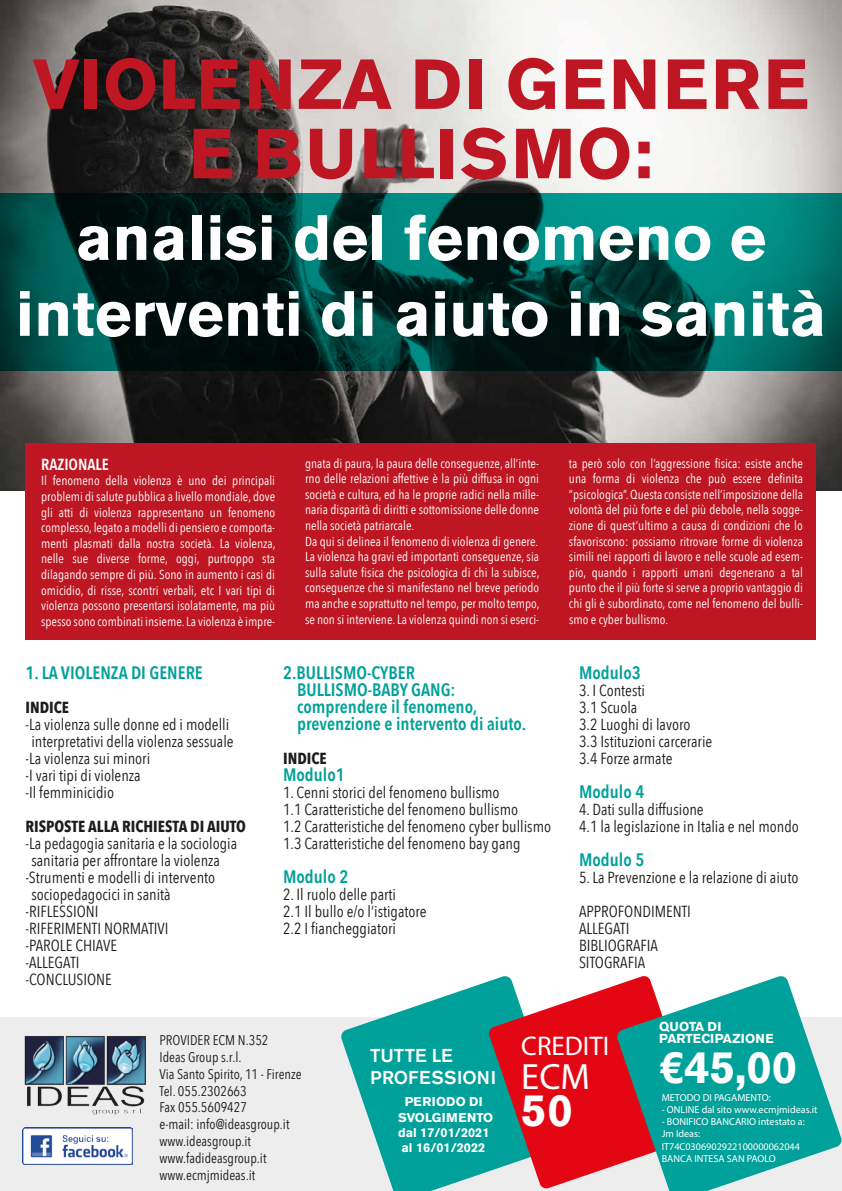
<style>
.page{position:relative;width:842px;height:1191px;background:#fff}
.page>*{position:absolute;margin:0;border:0;box-sizing:border-box;transform-origin:0 0}
.t1{font:700 70px/69.3px "Akzidenz Grotesk BE";letter-spacing:.04em;color:#be1622;text-align:center}
.t2{font:700 63.3px/75.9px "Akzidenz Grotesk BE";color:#fff;text-align:center}
.t3{font:700 45.1px "Akzidenz Grotesk BE";color:#fff}
.t4{font:36.7px "Myriad Pro";color:#fff}
.t5{font:27.1px "Myriad Pro";color:#fff}
.t6{font:500 18.5px/22.2px "Akzidenz Grotesk BE";color:#fff}
.t7{font:600 18px/17px "Avenir Next Condensed";color:#00a19a}
.t8{font:16px/17px "Avenir Next Condensed";color:#1d1d1b}
.t9{font:700 16px "Avenir Next Condensed";color:#1d1d1b}
.t10{font:600 16px "Avenir Next Condensed";color:#fff}
.t11{font:14px/16.8px "Avenir Next Condensed";color:#1d1d1b}
.t12{font:13px/15.6px "Avenir Next Condensed";color:#fff;text-align:justify}
.t13{font:700 12.9px/12.3px "Akzidenz Grotesk BE";color:#fff}
.t14{font:700 12.7px/15.2px "Akzidenz Grotesk BE";color:#fff;text-align:center}
.t15{font:10.2px/12.2px "Myriad Pro";color:#fff}
</style>
<div class="page">
<img style="left:0;top:0;width:841px;height:490px">
<div style="left:0;top:1017px;width:842px;height:174px;background:#ededed"></div>
<img style="left:24px;top:1036px;width:122px;height:79px">
<img style="left:22px;top:1128px;width:111px;height:36px">
<svg style="left:341px;top:981px;width:147px;height:210px;fill:#00a19a"></svg>
<svg style="left:488px;top:976px;width:128px;height:213px;fill:#e30613"></svg>
<svg style="left:616px;top:976px;width:226px;height:215px;fill:#00a19a"></svg>
<svg style="left:0;top:193px;width:842px;height:178px;background:#00403c"></svg>
<div style="left:26px;top:444px;width:790px;height:196px;background:#be1622"></div>
<h1 class="t1" style="left:33px;top:51px;width:777px">VIOLENZA DI GENERE<br>E BULLISMO:</h1>
<h2 class="t2" style="left:16px;top:200px;width:812px">analisi del fenomeno e interventi di aiuto in sanità</h2>
<p class="t10" style="left:41px;top:450px;width:69px">RAZIONALE</p>
<p class="t12" style="left:41px;top:472px;width:236px">Il fenomeno della violenza è uno dei principali problemi di salute pubblica a livello mondiale, dove gli atti di violenza rappresentano un fenomeno complesso, legato a modelli di pensiero e comporta&shy;menti plasmati dalla nostra società. La violenza, nelle sue diverse forme, oggi, purtroppo sta dilagando sempre di più. Sono in aumento i casi di omicidio, di risse, scontri verbali, etc I vari tipi di violenza possono presentarsi isolatamente, ma più spesso sono combinati insieme.La violenza è impre-</p>
<p class="t12" style="left:305px;top:454px;width:236px;text-align:left">gnata di paura, la paura delle conseguenze, all’inte&shy;rno delle relazioni affettive è la più diffusa in ogni società e cultura, ed ha le proprie radici nella mille&shy;naria disparità di diritti e sottomissione delle donne nella società patriarcale.<br>Da qui si delinea il fenomeno di violenza di genere.<br>La violenza ha gravi ed importanti conseguenze, sia sulla salute fisica che psicologica di chi la subisce, conseguenze che si manifestano nel breve periodo ma anche e soprattutto nel tempo, per molto tempo, se non si interviene.La violenza quindi non si eserci-</p>
<p class="t12" style="left:569px;top:454px;width:236px">ta però solo con l’aggressione fisica: esiste anche una forma di violenza che può essere definita “psicologica”.Questa consiste nell’imposizione della volontà del più forte e del più debole, nella sogge&shy;zione di quest’ultimo a causa di condizioni che lo sfavoriscono: possiamo ritrovare forme di violenza simili nei rapporti di lavoro e nelle scuole ad esem&shy;pio, quando i rapporti umani degenerano a tal punto che il più forte si serve a proprio vantaggio di chi gli è subordinato, come nel fenomeno del bulli&shy;smo e cyber bullismo.</p>
<h3 class="t7" style="left:26px;top:664px;width:179px">1. LA VIOLENZA DI GENERE</h3>
<p class="t9" style="left:26px;top:698px;width:45px">INDICE</p>
<p class="t8" style="left:26px;top:715px;width:205px">-La violenza sulle donne ed i modelli</p>
<p class="t8" style="left:31px;top:732px;width:204px">interpretativi della violenza sessuale</p>
<p class="t8" style="left:26px;top:749px;width:126px">-La violenza sui minori</p>
<p class="t8" style="left:26px;top:766px;width:117px">-I vari tipi di violenza</p>
<p class="t8" style="left:26px;top:783px;width:90px">-Il femminicidio</p>
<p class="t9" style="left:26px;top:817px;width:222px">RISPOSTE ALLA RICHIESTA DI AIUTO</p>
<p class="t8" style="left:26px;top:834px;width:213px">-La pedagogia sanitaria e la sociologia</p>
<p class="t8" style="left:31px;top:851px;width:190px">sanitaria per affrontare la violenza</p>
<p class="t8" style="left:26px;top:868px;width:191px">-Strumenti e modelli di intervento</p>
<p class="t8" style="left:31px;top:885px;width:141px">sociopedagocici in sanità</p>
<p class="t8" style="left:26px;top:902px;width:75px">-RIFLESSIONI</p>
<p class="t8" style="left:26px;top:919px;width:145px">-RIFERIMENTI NORMATIVI</p>
<p class="t8" style="left:26px;top:936px;width:93px">-PAROLE CHIAVE</p>
<p class="t8" style="left:26px;top:953px;width:56px">-ALLEGATI</p>
<p class="t8" style="left:26px;top:970px;width:88px">-CONCLUSIONE</p>
<h3 class="t7" style="left:297px;top:664px;width:231px;text-indent:-14px">2.BULLISMO-CYBER<br>BULLISMO-BABY GANG: comprendere il fenomeno, prevenzione e intervento di aiuto.</h3>
<p class="t9" style="left:283px;top:749px;width:45px">INDICE</p>
<h3 class="t7" style="left:283px;top:766px;width:63px">Modulo1</h3>
<p class="t8" style="left:283px;top:783px;width:269px">1. Cenni storici del fenomeno bullismo<br>1.1 Caratteristiche del fenomeno bullismo<br>1.2 Caratteristiche del fenomeno cyber bullismo 1.3 Caratteristiche del fenomeno bay gang</p>
<h3 class="t7" style="left:283px;top:868px;width:67px">Modulo 2</h3>
<p class="t8" style="left:283px;top:885px;width:145px">2. Il ruolo delle parti<br>2.1 Il bullo e/o l’istigatore<br>2.2 I fiancheggiatori</p>
<h3 class="t7" style="left:579px;top:664px;width:63px">Modulo3</h3>
<p class="t8" style="left:579px;top:681px;width:135px">3. I Contesti<br>3.1 Scuola<br>3.2 Luoghi di lavoro<br>3.3 Istituzioni carcerarie<br>3.4 Forze armate</p>
<h3 class="t7" style="left:579px;top:783px;width:67px">Modulo 4</h3>
<p class="t8" style="left:579px;top:800px;width:221px">4. Dati sulla diffusione<br>4.1 la legislazione in Italia e nel mondo</p>
<h3 class="t7" style="left:579px;top:851px;width:67px">Modulo 5</h3>
<p class="t8" style="left:579px;top:860px;width:221px;line-height:34px">5. La Prevenzione e la relazione di aiuto<br>APPROFONDIMENTI</p>
<p class="t8" style="left:579px;top:919px;width:80px">ALLEGATI<br>BIBLIOGRAFIA<br>SITOGRAFIA</p>
<p class="t11" style="left:159px;top:1031px;width:144px">PROVIDER ECM N.352<br>Ideas Group s.r.l.<br>Via Santo Spirito, 11 - Firenze<br>Tel. 055.2302663<br>Fax 055.5609427<br>e-mail: info@ideasgroup.it www.ideasgroup.it www.fadideasgroup.it www.ecmjmideas.it</p>
<p class="t13" style="left:659px;top:1020px;width:116px">QUOTA DI<br>PARTECIPAZIONE</p>
<h3 class="t3" style="left:659px;top:1040px;width:140px">€45,00</h3>
<h3 class="t5" style="left:521px;top:1029px;width:90px">CREDITI</h3>
<h3 class="t4" style="left:521px;top:1053px;width:70px">ECM</h3>
<h3 class="t3" style="left:521px;top:1084px;width:53px">50</h3>
<h3 class="t6" style="left:370px;top:1044px;width:128px">TUTTE LE<br>PROFESSIONI</h3>
<p class="t14" style="left:398px;top:1094px;width:97px">PERIODO DI<br>SVOLGIMENTO dal 17/01/2021 al 16/01/2022</p>
<p class="t15" style="left:662px;top:1091px;width:111px">METODO DI PAGAMENTO:</p>
<p class="t15" style="left:662px;top:1103px;width:157px">- ONLINE dal sito www.ecmjmideas.it</p>
<p class="t15" style="left:662px;top:1115px;width:145px">- BONIFICO BANCARIO intestato a:<br>Jm Ideas:<br>IT74C0306902922100000062044<br>BANCA INTESA SAN PAOLO</p>
</div>
